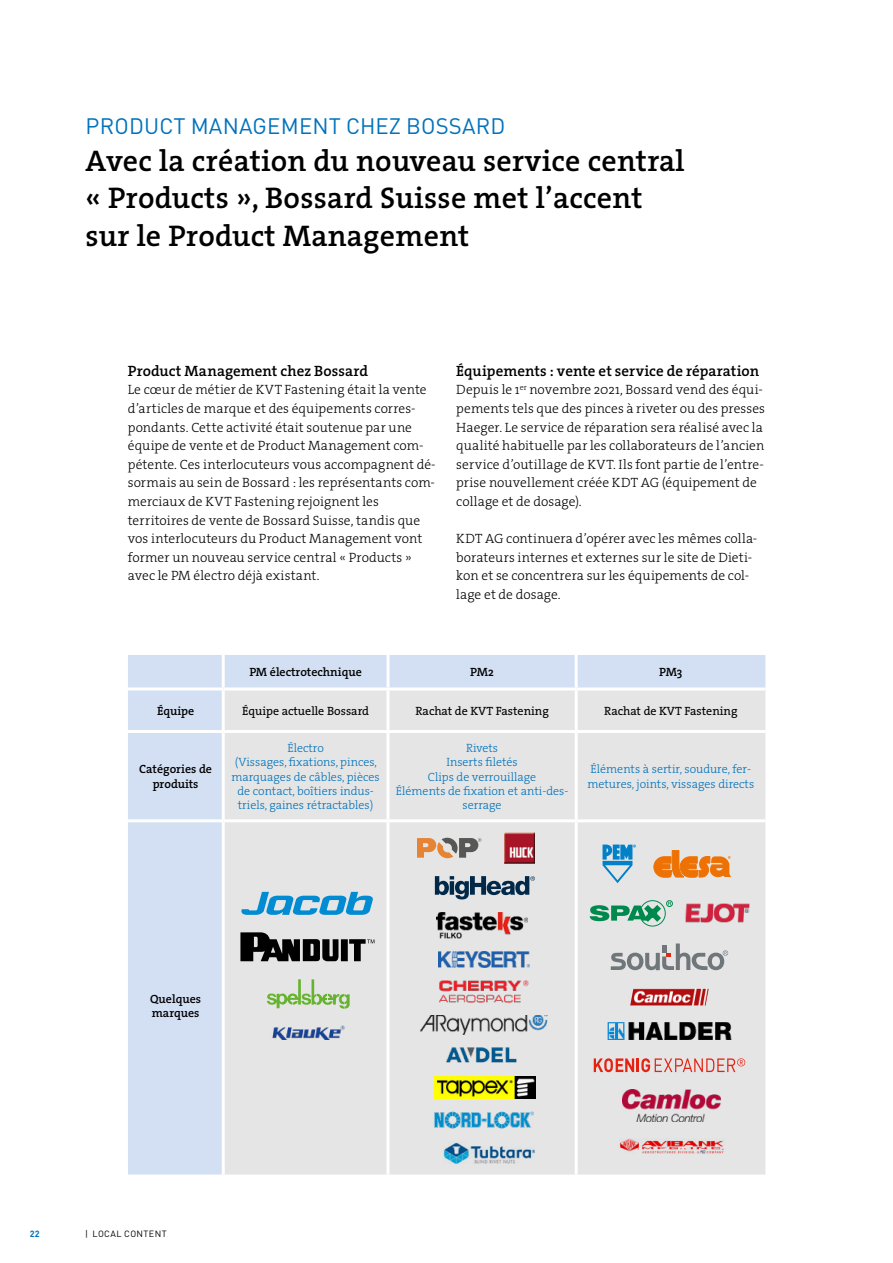
<style>
.page{position:relative;width:893px;height:1263px;background:#fff}
.page>*{position:absolute;margin:0;border:0;box-sizing:border-box;transform-origin:0 0}
.t1{font:30px/37.2px "The Serif HP6 Se Bld";letter-spacing:.01em;color:#000}
.t2{font:22.2px "DINOT";letter-spacing:.01em;color:#0072bb}
.t3{font:15px "The Serif HP6 Se Bld";letter-spacing:.005em;color:#000}
.t4{font:13.5px/18.6px "The Serif HP3 Lig";letter-spacing:.005em;color:#000}
.t5{font:12px/14.4px "The Serif HP3 Lig";color:#0072bb;text-align:center}
.t6{font:12px/14.4px "The Serif HP6 Se Bld";color:#000;text-align:center}
.t7{font:12px "The Serif HP5 Plain";color:#000}
.t8{font:9px "DINOT";letter-spacing:.05em;color:#000}
.t9{font:700 9px "DINOT";color:#0072bb}
</style>
<div class="page">
<div style="left:128px;top:655px;width:637px;height:519px;background:#d3e0f4"></div>
<div style="left:225px;top:690px;width:540px;height:484px;background:#e5e5e5"></div>
<hr style="left:222px;top:655px;width:3px;height:32px;background:#fff">
<hr style="left:386px;top:655px;width:3px;height:32px;background:#fff">
<hr style="left:575px;top:655px;width:3px;height:32px;background:#fff">
<hr style="left:128px;top:687px;width:95px;height:3px;background:#fff">
<hr style="left:223px;top:687px;width:165px;height:3px;background:#fff">
<hr style="left:222px;top:690px;width:3px;height:40px;background:#fff">
<hr style="left:388px;top:687px;width:188px;height:3px;background:#fff">
<hr style="left:386px;top:690px;width:3px;height:40px;background:#fff">
<hr style="left:576px;top:687px;width:189px;height:3px;background:#fff">
<hr style="left:575px;top:690px;width:3px;height:40px;background:#fff">
<hr style="left:128px;top:730px;width:95px;height:3px;background:#fff">
<hr style="left:223px;top:730px;width:165px;height:3px;background:#fff">
<hr style="left:222px;top:733px;width:3px;height:86px;background:#fff">
<hr style="left:388px;top:730px;width:188px;height:3px;background:#fff">
<hr style="left:386px;top:733px;width:3px;height:86px;background:#fff">
<hr style="left:576px;top:730px;width:189px;height:3px;background:#fff">
<hr style="left:575px;top:733px;width:3px;height:86px;background:#fff">
<hr style="left:128px;top:819px;width:95px;height:3px;background:#fff">
<hr style="left:223px;top:819px;width:165px;height:3px;background:#fff">
<hr style="left:222px;top:822px;width:3px;height:352px;background:#fff">
<hr style="left:388px;top:819px;width:188px;height:3px;background:#fff">
<hr style="left:386px;top:822px;width:3px;height:352px;background:#fff">
<hr style="left:576px;top:819px;width:189px;height:3px;background:#fff">
<hr style="left:575px;top:822px;width:3px;height:352px;background:#fff">
<svg style="left:241px;top:892px;width:132px;height:23px;background:#70b7db"></svg>
<svg style="left:240px;top:932px;width:134px;height:29px;background:#626262"></svg>
<svg style="left:267px;top:979px;width:83px;height:30px;background:#c2d7b3"></svg>
<img style="left:444px;top:1141px;width:91px;height:22px">
<svg style="left:603px;top:844px;width:33px;height:39px"></svg>
<svg style="left:654px;top:850px;width:77px;height:27px;background:#ea9950"></svg>
<svg style="left:611px;top:943px;width:117px;height:27px;background:#bcbdbe"></svg>
<img style="left:267px;top:1026px;width:81px;height:14px">
<img style="left:438px;top:951px;width:92px;height:16px">
<img style="left:445px;top:1047px;width:72px;height:17px">
<img style="left:630px;top:988px;width:79px;height:17px">
<img style="left:440px;top:981px;width:88px;height:22px">
<div style="left:639px;top:900px;width:27px;height:26px;border:1px solid #00894d;border-radius:50%"></div>
<svg style="left:590px;top:905px;width:71px;height:17px"></svg>
<div style="left:666px;top:900px;width:7px;height:7px;border:1px solid #00894d;border-radius:50%"></div>
<img style="left:685px;top:904px;width:64px;height:19px">
<img style="left:419px;top:1015px;width:130px;height:19px">
<img style="left:608px;top:1022px;width:123px;height:18px">
<img style="left:437px;top:912px;width:90px;height:26px">
<svg style="left:594px;top:1058px;width:151px;height:14px;background:#e49f9a"></svg>
<img style="left:435px;top:1077px;width:100px;height:21px">
<svg style="left:417px;top:838px;width:64px;height:20px"></svg>
<img style="left:504px;top:833px;width:31px;height:30px">
<svg style="left:435px;top:876px;width:100px;height:23px;background:#7a8d9c"></svg>
<img style="left:432px;top:1111px;width:103px;height:18px">
<img style="left:622px;top:1089px;width:98px;height:33px">
<img style="left:620px;top:1139px;width:104px;height:14px">
<h2 class="t2" style="left:86px;top:111px;width:421px">PRODUCT MANAGEMENT CHEZ BOSSARD</h2>
<h1 class="t1" style="left:85px;top:142px;width:601px">Avec la création du nouveau service central « Products », Bossard Suisse met l’accent sur le Product Management</h1>
<p class="t3" style="left:128px;top:361px;width:242px">Product Management chez Bossard</p>
<p class="t4" style="left:128px;top:381px;width:309px">Le cœur de métier de KVT Fastening était la vente d’articles de marque et des équipements corres&shy;pondants. Cette activité était soutenue par une équipe de vente et de Product Management com&shy;pétente. Ces interlocuteurs vous accompagnent dé&shy;sormais au sein de Bossard : les représentants com&shy;merciaux de KVT Fastening rejoignent les territoires de vente de Bossard Suisse, tandis que vos interlocuteurs du Product Management vont former un nouveau service central « Products » avec le PM électro déjà existant.</p>
<p class="t3" style="left:456px;top:361px;width:304px">Équipements : vente et service de réparation</p>
<p class="t4" style="left:456px;top:381px;width:310px">Depuis le 1<sup>er</sup> novembre 2021, Bossard vend des équi&shy;pements tels que des pinces à riveter ou des presses Haeger. Le service de réparation sera réalisé avec la qualité habituelle par les collaborateurs de l’ancien service d’outillage de KVT. Ils font partie de l’entre&shy;prise nouvellement créée KDT AG (équipement de collage et de dosage).</p>
<p class="t4" style="left:456px;top:529px;width:303px">KDT AG continuera d’opérer avec les mêmes colla&shy;borateurs internes et externes sur le site de Dieti&shy;kon et se concentrera sur les équipements de col&shy;lage et de dosage.</p>
<p class="t6" style="left:249px;top:665px;width:114px">PM électrotechnique</p>
<p class="t6" style="left:470px;top:665px;width:25px">PM2</p>
<p class="t6" style="left:659px;top:665px;width:25px">PM3</p>
<p class="t6" style="left:157px;top:703px;width:39px">Équipe</p>
<p class="t7" style="left:242px;top:703px;width:128px">Équipe actuelle Bossard</p>
<p class="t7" style="left:415px;top:703px;width:135px">Rachat de KVT Fastening</p>
<p class="t7" style="left:604px;top:703px;width:135px">Rachat de KVT Fastening</p>
<p class="t6" style="left:139px;top:762px;width:74px">Catégories de produits</p>
<p class="t5" style="left:232px;top:741px;width:150px">Électro<br>(Vissages, fixations, pinces, marquages de câbles, pièces de contact, boîtiers indus&shy;triels, gaines rétractables)</p>
<p class="t5" style="left:396px;top:741px;width:174px">Rivets<br>Inserts filetés<br>Clips de verrouillage<br>Éléments de fixation et anti-des&shy;serrage</p>
<p class="t5" style="left:587px;top:762px;width:168px;text-align:left">Éléments à sertir, soudure, fer&shy;metures, joints, vissages directs</p>
<p class="t6" style="left:150px;top:991px;width:53px;text-align:left">Quelques marques</p>
<p class="t9" style="left:30px;top:1227px;width:12px">22</p>
<p class="t8" style="left:85px;top:1227px;width:83px">| LOCAL CONTENT</p>
</div>
